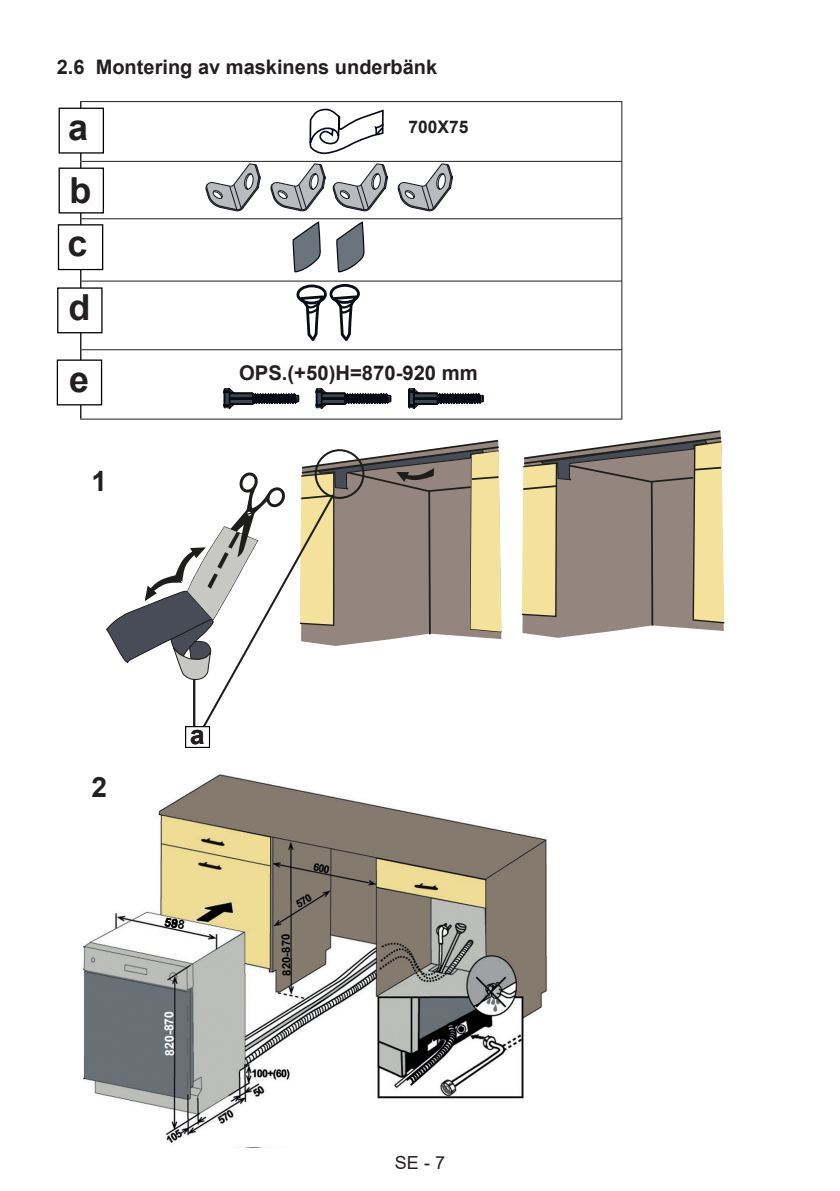
<style>
.page{position:relative;width:840px;height:1191px;background:#fff}
.page>*{position:absolute;margin:0;border:0;box-sizing:border-box;transform-origin:0 0}
.t1{font:700 35.8px/63.8px "Arial";color:#231f20}
.cift_sutun_resim{font:700 28px "Arial";color:#231f20}
.t2{font:700 26px "Arial";color:#231f20}
.t3{font:700 20.2px "Arial";color:#231f20}
.Paragraf_baslik_safe{font:700 20px "Arial";color:#231f20}
.t4{font:18px "Arial";color:#231f20}
.t5{font:700 17.4px "Arial";color:#231f20}
.t6{font:700 12.4px "Arial";color:#fff}
.t7{font:700 12.4px "Arial";color:#000001}
.t8{font:700 11.4px "Arial";color:#000001}
</style>
<div class="page">
<img style="left:83px;top:774px;width:465px;height:370px">
<hr style="left:80px;top:102px;width:1px;height:59px;background:#231f20">
<hr style="left:80px;top:161px;width:1px;height:58px;background:#231f20">
<hr style="left:80px;top:219px;width:1px;height:62px;background:#231f20">
<hr style="left:80px;top:281px;width:1px;height:69px;background:#231f20">
<hr style="left:80px;top:350px;width:1px;height:68px;background:#231f20">
<hr style="left:80px;top:101px;width:542px;height:1px;background:#231f20">
<hr style="left:81px;top:161px;width:541px;height:1px;background:#231f20">
<hr style="left:81px;top:218px;width:541px;height:1px;background:#231f20">
<hr style="left:81px;top:280px;width:541px;height:1px;background:#231f20">
<hr style="left:81px;top:349px;width:541px;height:1px;background:#231f20">
<hr style="left:80px;top:418px;width:542px;height:1px;background:#231f20">
<div style="left:59px;top:108px;width:44px;height:45px;background:#fff"></div>
<div style="left:59px;top:108px;width:45px;height:46px;border:1px solid #000"></div>
<div style="left:58px;top:225px;width:45px;height:44px;background:#fff"></div>
<div style="left:58px;top:224px;width:45px;height:46px;border:1px solid #000"></div>
<div style="left:58px;top:288px;width:44px;height:45px;background:#fff"></div>
<div style="left:57px;top:287px;width:45px;height:46px;border:1px solid #000"></div>
<div style="left:59px;top:168px;width:44px;height:45px;background:#fff"></div>
<div style="left:59px;top:167px;width:45px;height:46px;border:1px solid #000"></div>
<div style="left:57px;top:360px;width:44px;height:45px;background:#fff"></div>
<div style="left:57px;top:359px;width:45px;height:46px;border:1px solid #000"></div>
<svg style="left:106px;top:101px;width:619px;height:646px"></svg>
<hr style="left:193px;top:679px;width:2px;height:68px;background:#1d1d1b">
<div style="left:185px;top:726px;width:25px;height:22px;background:#fff;border:1px solid #000"></div>
<p class="Paragraf_baslik_safe" style="left:57px;top:53px;width:382px">2.6 Montering av maskinens underbänk</p>
<h1 class="t1" style="left:68px;top:96px;width:21px">a</h1>
<p class="t5" style="left:408px;top:115px;width:61px">700X75</p>
<h1 class="t1" style="left:69px;top:159px;width:23px">b</h1>
<h1 class="t1" style="left:68px;top:212px;width:24px">c d</h1>
<h1 class="t1" style="left:69px;top:348px;width:21px">e</h1>
<h2 class="cift_sutun_resim" style="left:91px;top:461px;width:17px">1</h2>
<p class="t3" style="left:239px;top:358px;width:240px">OPS.(+50)H=870-920 mm</p>
<p class="cift_sutun_resim" style="left:91px;top:768px;width:17px">2</p>
<h3 class="t2" style="left:190px;top:716px;width:16px">a</h3>
<p class="t7" style="left:166px;top:913px;width:22px;rotate:11deg">895 8</p>
<p class="t6" style="left:161px;top:1056px;width:47px;rotate:-91deg">820-870</p>
<p class="t8" style="left:278px;top:976px;width:44px;rotate:-91deg">820-870</p>
<p class="t4" style="left:395px;top:1150px;width:52px">SE - 7</p>
</div>
